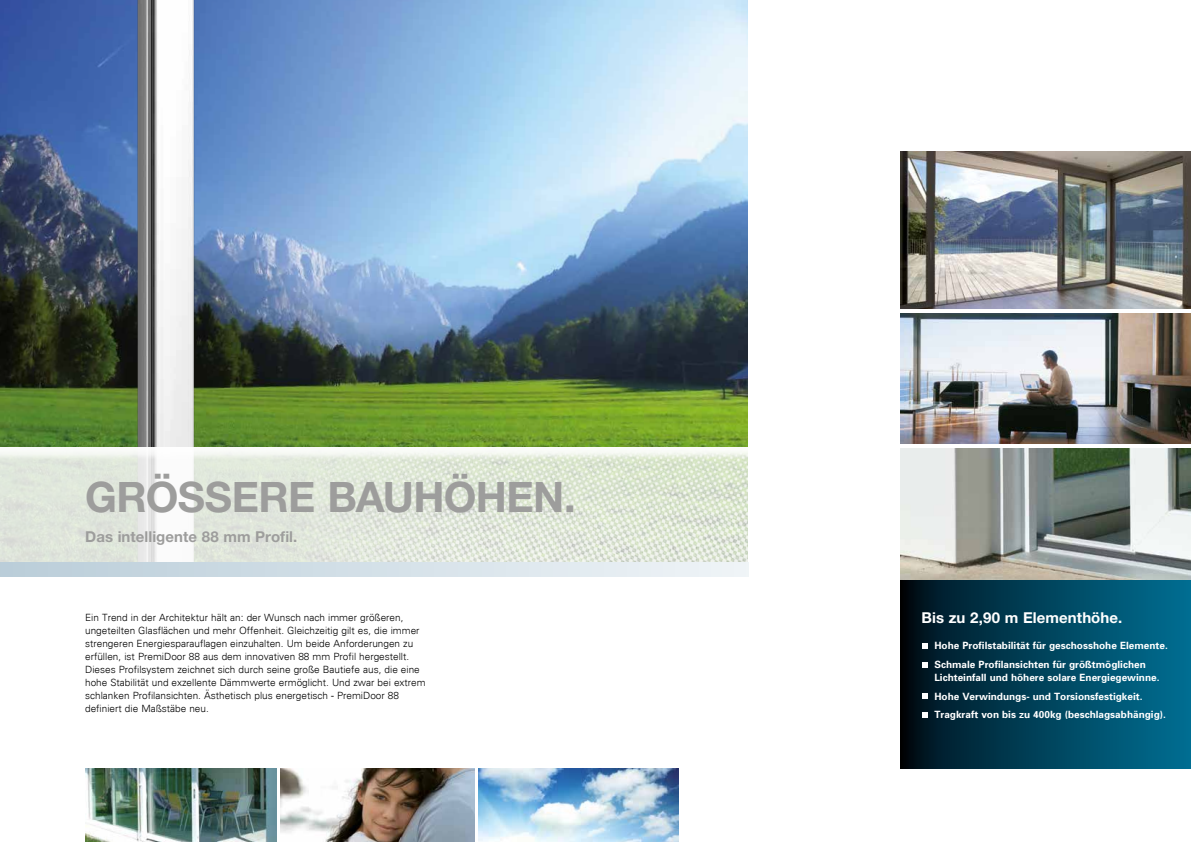
<style>
.page{position:relative;width:1191px;height:842px;background:#fff}
.page>*{position:absolute;margin:0;border:0;box-sizing:border-box;transform-origin:0 0}
.t1{font:700 42px "Helvetica Neue CE";letter-spacing:-.015em;color:#9d9d9c}
.t2{font:700 15px "Helvetica Neue CE";letter-spacing:.005em;color:#9d9d9c}
.t3{font:700 15px "Helvetica Neue CE";letter-spacing:.005em;color:#fff}
.t4{font:300 10px/13px "Univers";color:#000}
.t5{font:700 10px/18.7px "Univers";color:#fff}
</style>
<div class="page">
<img style="left:0;top:0;width:748px;height:447px">
<img style="left:90px;top:0;width:140px;height:447px">
<img style="left:0;top:451px;width:748px;height:111px">
<svg style="left:900px;top:580px;width:291px;height:188px;background:#004159"></svg>
<img style="left:478px;top:768px;width:201px;height:74px">
<img style="left:281px;top:768px;width:193px;height:74px">
<img style="left:85px;top:768px;width:191px;height:74px">
<img style="left:900px;top:313px;width:291px;height:131px">
<img style="left:900px;top:448px;width:291px;height:132px">
<img style="left:900px;top:152px;width:291px;height:157px">
<svg style="left:0;top:562px;width:748px;height:14px;background:#d4e0e7"></svg>
<svg style="left:921px;top:643px;width:6px;height:6px"></svg>
<svg style="left:921px;top:661px;width:6px;height:6px"></svg>
<svg style="left:921px;top:693px;width:6px;height:6px"></svg>
<svg style="left:921px;top:712px;width:6px;height:6px"></svg>
<h1 class="t1" style="left:85px;top:471px;width:492px">GRÖSSERE BAUHÖHEN.</h1>
<h2 class="t2" style="left:85px;top:528px;width:214px">Das intelligente 88 mm Profil.</h2>
<p class="t4" style="left:85px;top:611px;width:342px">Ein Trend in der Architektur hält an: der Wunsch nach immer größeren, ungeteilten Glasflächen und mehr Offenheit. Gleichzeitig gilt es, die immer strengeren Energiesparauflagen einzuhalten. Um beide Anforderungen zu erfüllen, ist PremiDoor 88 aus dem innovativen 88 mm Profil hergestellt.<br>Dieses Profilsystem zeichnet sich durch seine große Bautiefe aus, die eine hohe Stabilität und exzellente Dämmwerte ermöglicht. Und zwar bei extrem schlanken Profilansichten. Ästhetisch plus energetisch - PremiDoor 88 definiert die Maßstäbe neu.</p>
<h2 class="t3" style="left:921px;top:608px;width:202px">Bis zu 2,90 m Elementhöhe.</h2>
<p class="t5" style="left:934px;top:636px;width:235px">Hohe Profilstabilität für geschosshohe Elemente.<br>Schmale Profilansichten für größtmöglichen</p>
<p class="t5" style="left:934px;top:668px;width:233px">Lichteinfall und höhere solare Energiegewinne.<br>Hohe Verwindungs- und Torsionsfestigkeit.<br>Tragkraft von bis zu 400kg (beschlagsabhängig).</p>
</div>
